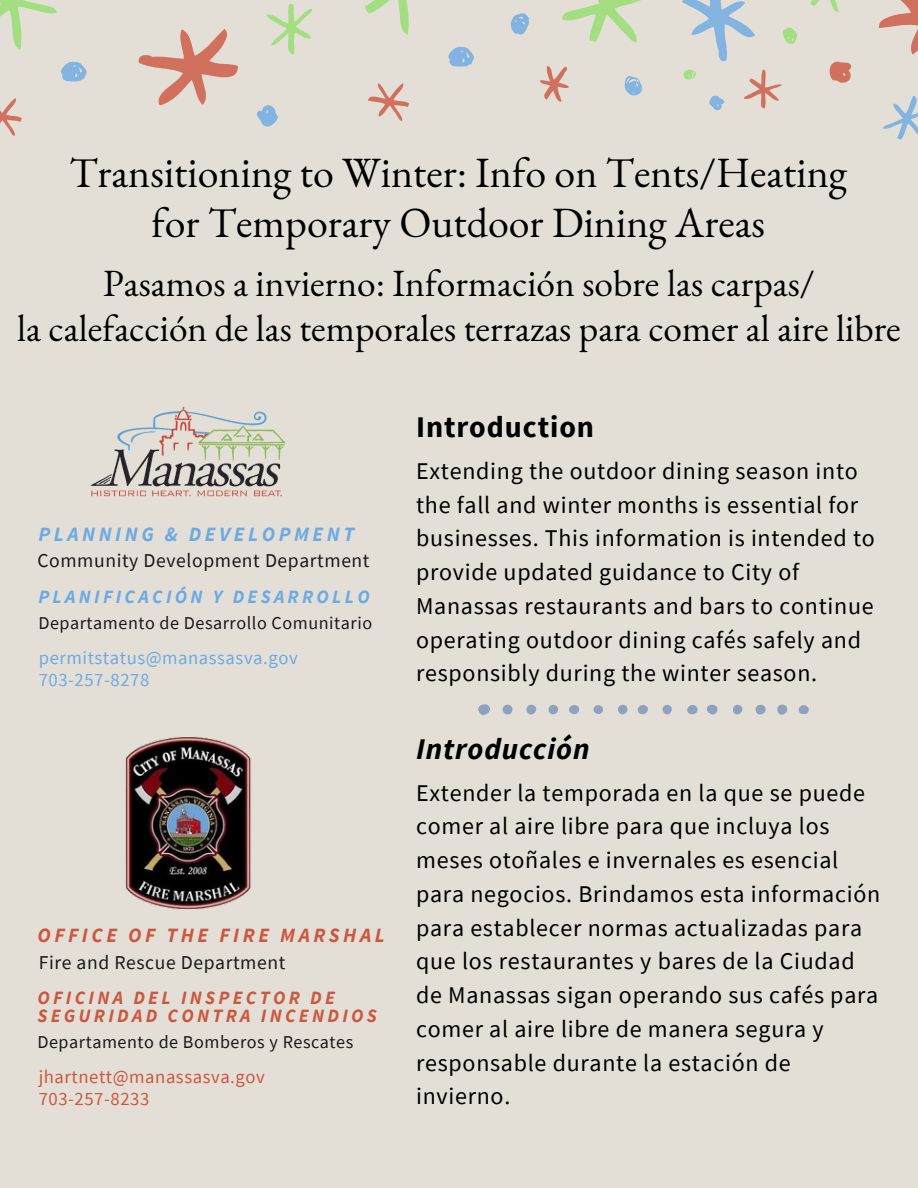
<style>
.page{position:relative;width:918px;height:1188px;background:#e3dfd6}
.page>*{position:absolute;margin:0;border:0;box-sizing:border-box;transform-origin:0 0}
.t1{font:42px "EB Garamond";color:#000}
.t2{font:37.5px "EB Garamond";color:#000}
.t3{font:700 30px "Source Sans Pro";letter-spacing:.03em;color:#000}
.t4{font:italic 700 30px "Source Sans Pro";letter-spacing:.03em;color:#000}
.t5{font:24px/33.8px "Source Sans Pro";letter-spacing:.03em;color:#000}
.t6{font:italic 700 20.25px "Source Sans Pro";letter-spacing:.175em;color:#cd563f}
.t7{font:italic 700 20.25px "Source Sans Pro";letter-spacing:.175em;color:#6caae4}
.t8{font:19.65px "Source Sans Pro";letter-spacing:.03em;color:#1b1819}
.t9{font:italic 700 18.75px/18px "Source Sans Pro";letter-spacing:.175em;color:#cd563f}
.t10{font:18.75px "Source Sans Pro";letter-spacing:.03em;color:#6caae4}
.t11{font:18.75px "Source Sans Pro";letter-spacing:.03em;color:#cd563f}
.t12{font:italic 700 18.75px "Source Sans Pro";letter-spacing:.175em;color:#6caae4}
.t13{font:18.15px "Source Sans Pro";letter-spacing:.03em;color:#1b1819}
</style>
<div class="page">
<svg style="left:882px;top:95px;width:36px;height:45px"></svg>
<svg style="left:879px;top:0;width:39px;height:55px"></svg>
<svg style="left:365px;top:0;width:109px;height:121px"></svg>
<svg style="left:562px;top:0;width:79px;height:43px"></svg>
<svg style="left:540px;top:66px;width:29px;height:35px"></svg>
<svg style="left:511px;top:13px;width:18px;height:22px"></svg>
<svg style="left:624px;top:76px;width:18px;height:20px"></svg>
<svg style="left:682px;top:0;width:169px;height:111px"></svg>
<svg style="left:138px;top:4px;width:175px;height:123px"></svg>
<svg style="left:0;top:0;width:87px;height:136px"></svg>
<img style="left:90px;top:406px;width:196px;height:91px">
<img style="left:125px;top:737px;width:126px;height:173px">
<svg style="left:478px;top:704px;width:12px;height:11px"></svg>
<svg style="left:707px;top:705px;width:11px;height:10px"></svg>
<div style="left:777px;top:705px;width:10px;height:10px;background:#8ea2bd;border-radius:50%"></div>
<div style="left:756px;top:705px;width:10px;height:9px;background:#8ea2bd;border-radius:50%"></div>
<div style="left:503px;top:705px;width:10px;height:10px;background:#8ea2bd;border-radius:50%"></div>
<svg style="left:687px;top:705px;width:11px;height:10px"></svg>
<div style="left:526px;top:705px;width:10px;height:10px;background:#8ea2bd;border-radius:50%"></div>
<div style="left:638px;top:705px;width:10px;height:9px;background:#8ea2bd;border-radius:50%"></div>
<svg style="left:569px;top:705px;width:11px;height:10px"></svg>
<div style="left:733px;top:705px;width:9px;height:9px;background:#8ea2bd;border-radius:50%"></div>
<svg style="left:799px;top:705px;width:10px;height:9px"></svg>
<div style="left:618px;top:705px;width:10px;height:9px;background:#8ea2bd;border-radius:50%"></div>
<div style="left:549px;top:705px;width:9px;height:9px;background:#8ea2bd;border-radius:4px"></div>
<svg style="left:663px;top:705px;width:9px;height:9px"></svg>
<div style="left:594px;top:705px;width:9px;height:9px;background:#8ea2bd;border-radius:50%"></div>
<p class="t1" style="left:69px;top:145px;width:779px">Transitioning to Winter: Info on Tents/Heating</p>
<p class="t1" style="left:152px;top:195px;width:615px">for Temporary Outdoor Dining Areas</p>
<p class="t2" style="left:103px;top:258px;width:713px">Pasamos a invierno: Información sobre las carpas/</p>
<p class="t2" style="left:17px;top:303px;width:885px">la calefacción de las temporales terrazas para comer al aire libre</p>
<p class="t7" style="left:38px;top:521px;width:317px">PLANNING &amp; DEVELOPMENT</p>
<p class="t8" style="left:37px;top:548px;width:334px">Community Development Department</p>
<p class="t12" style="left:38px;top:584px;width:333px">PLANIFICACIÓN Y DESARROLLO</p>
<p class="t13" style="left:38px;top:611px;width:335px">Departamento de Desarrollo Comunitario</p>
<p class="t10" style="left:39px;top:645px;width:261px">permitstatus@manassasva.gov</p>
<p class="t10" style="left:39px;top:668px;width:112px">703-257-8278</p>
<p class="t6" style="left:37px;top:922px;width:349px">OFFICE OF THE FIRE MARSHAL</p>
<p class="t8" style="left:39px;top:949px;width:248px">Fire and Rescue Department</p>
<p class="t9" style="left:37px;top:988px;width:341px">OFICINA DEL INSPECTOR DE<br>SEGURIDAD CONTRA INCENDIOS</p>
<p class="t13" style="left:37px;top:1030px;width:317px">Departamento de Bomberos y Rescates</p>
<p class="t11" style="left:39px;top:1064px;width:228px">jhartnett@manassasva.gov</p>
<p class="t11" style="left:39px;top:1087px;width:112px">703-257-8233</p>
<p class="t3" style="left:416px;top:408px;width:179px">Introduction</p>
<p class="t5" style="left:416px;top:453px;width:460px">Extending the outdoor dining season into the fall and winter months is essential for businesses. This information is intended to provide updated guidance to City of Manassas restaurants and bars to continue operating outdoor dining cafés safely and responsibly during the winter season.</p>
<p class="t4" style="left:416px;top:730px;width:175px">Introducción</p>
<p class="t5" style="left:416px;top:775px;width:466px">Extender la temporada en la que se puede comer al aire libre para que incluya los meses otoñales e invernales es esencial para negocios. Brindamos esta información para establecer normas actualizadas para que los restaurantes y bares de la Ciudad de Manassas sigan operando sus cafés para comer al aire libre de manera segura y responsable durante la estación de invierno.</p>
</div>
